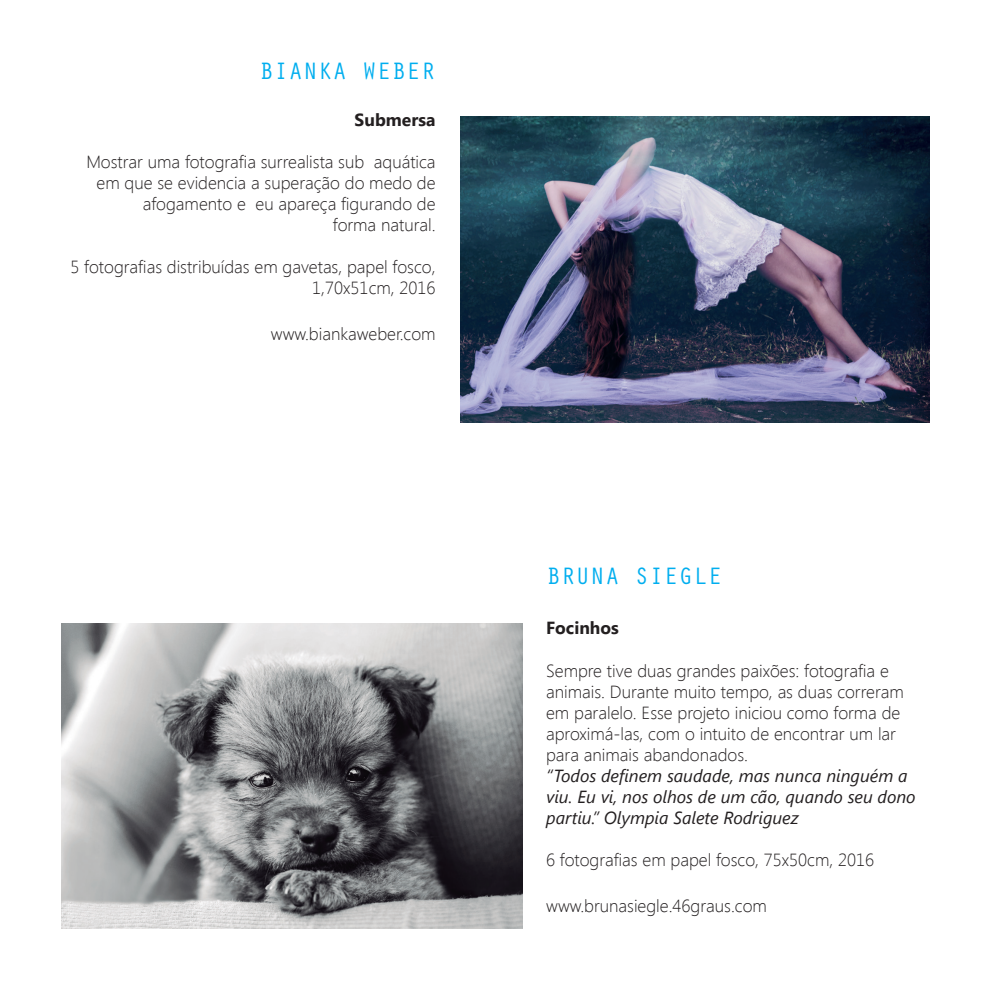
<style>
.page{position:relative;width:993px;height:993px;background:#fff}
.page>*{position:absolute;margin:0;border:0;box-sizing:border-box;transform-origin:0 0}
.t1{font:24.5px "Orator Std";color:#00aeef}
.t2{font:300 17.5px/21px "Segoe UI";color:#231f20;text-align:right}
.t3{font:italic 17.5px/21px "Segoe UI";color:#231f20}
.t4{font:700 17.5px "Segoe UI";color:#231f20}
</style>
<div class="page">
<img style="left:62px;top:623px;width:460px;height:305px">
<img style="left:460px;top:117px;width:469px;height:305px">
<p class="t1" style="left:259px;top:54px;width:178px">BIANKA WEBER</p>
<p class="t4" style="left:354px;top:107px;width:82px">Submersa</p>
<p class="t2" style="left:86px;top:150px;width:350px">Mostrar uma fotografia surrealista sub aquática em que se evidencia a superação do medo de afogamento e eu apareça figurando de</p>
<p class="t2" style="left:333px;top:213px;width:104px">forma natural.</p>
<p class="t2" style="left:70px;top:255px;width:366px">5 fotografias distribuídas em gavetas, papel fosco,<br>1,70x51cm, 2016</p>
<p class="t2" style="left:271px;top:322px;width:166px">www.biankaweber.com</p>
<p class="t1" style="left:546px;top:558px;width:178px">BRUNA SIEGLE</p>
<p class="t4" style="left:546px;top:615px;width:74px">Focinhos</p>
<p class="t2" style="left:546px;top:659px;width:359px;text-align:left">Sempre tive duas grandes paixões: fotografia e animais. Durante muito tempo, as duas correram em paralelo. Esse projeto iniciou como forma de aproximá-las, com o intuito de encontrar um lar para animais abandonados.</p>
<p class="t3" style="left:546px;top:763px;width:371px">“Todos definem saudade, mas nunca ninguém a viu. Eu vi, nos olhos de um cão, quando seu dono partiu.” Olympia Salete Rodriguez</p>
<p class="t2" style="left:546px;top:848px;width:329px">6 fotografias em papel fosco, 75x50cm, 2016</p>
<p class="t2" style="left:546px;top:894px;width:222px">www.brunasiegle.46graus.com</p>
</div>
